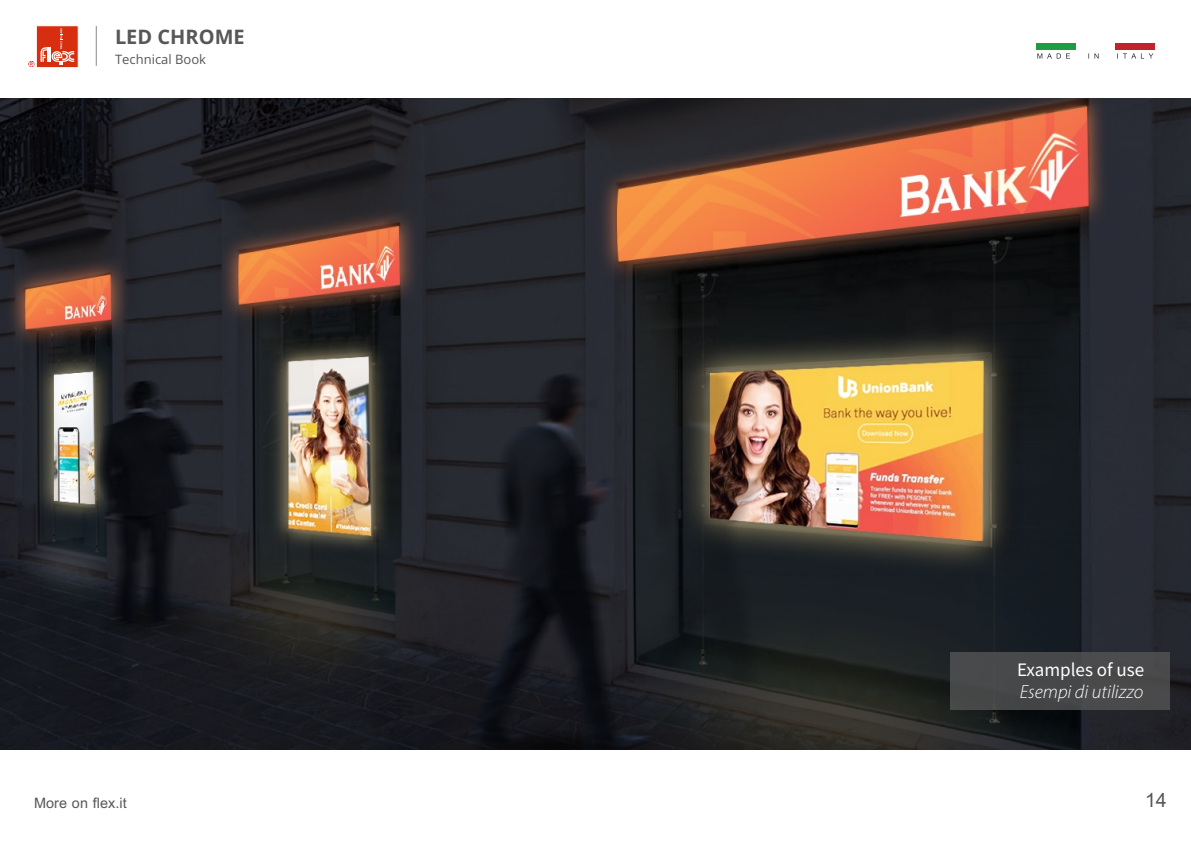
<style>
.page{position:relative;width:1191px;height:842px;background:#fff}
.page>*{position:absolute;margin:0;border:0;box-sizing:border-box;transform-origin:0 0}
.t1{font:700 30px "Cordia UPC";color:#575757}
.t2{font:700 22px "Cordia UPC";color:#575757}
.t3{font:20px "Open Sans";color:#575757}
.t4{font:italic 300 19px "Myriad Pro";color:#fefefe}
.t5{font:19px "Source Sans Pro";color:#fefefe}
.t6{font:13px "Open Sans";color:#575757}
</style>
<div class="page">
<img style="left:0;top:98px;width:1191px;height:651px">
<hr style="left:96px;top:26px;width:1px;height:40px;background:#898989">
<svg style="left:28px;top:25px;width:51px;height:43px"></svg>
<div style="left:1036px;top:43px;width:39px;height:6px;background:#1f9d45"></div>
<div style="left:1115px;top:43px;width:39px;height:6px;background:#c1222d"></div>
<svg style="left:1037px;top:53px;width:116px;height:6px"></svg>
<div style="left:950px;top:653px;width:220px;height:57px;background:#48494a"></div>
<p class="t3" style="left:115px;top:23px;width:131px">LED CHROME</p>
<p class="t6" style="left:115px;top:50px;width:92px">Technical Book</p>
<p class="t5" style="left:1017px;top:662px;width:129px">Examples of use</p>
<p class="t4" style="left:1019px;top:684px;width:125px">Esempi di utilizzo</p>
<p class="t2" style="left:34px;top:789px;width:94px">More on flex.it</p>
<h1 class="t1" style="left:1145px;top:782px;width:23px">14</h1>
</div>
